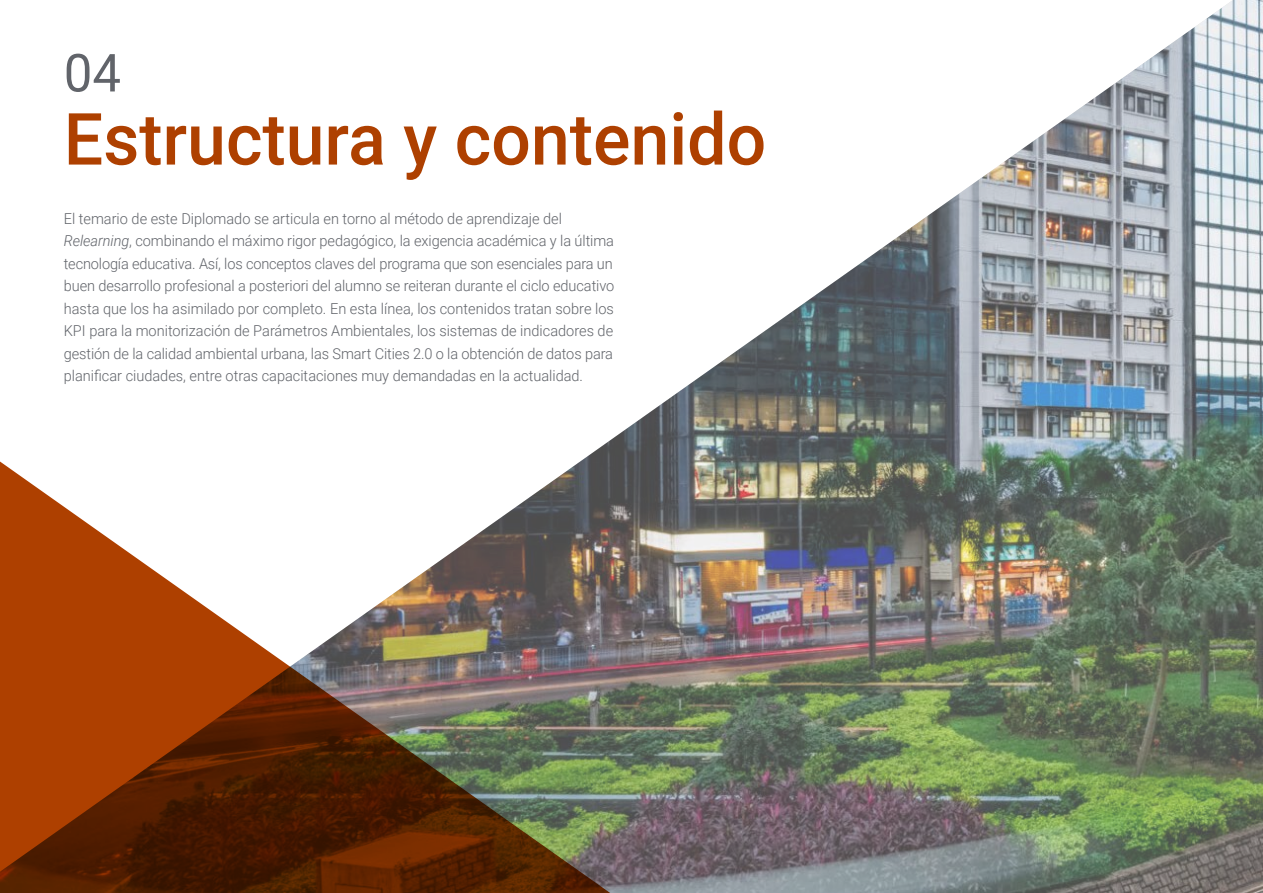
<style>
.page{position:relative;width:1263px;height:893px;background:#fff}
.page>*{position:absolute;margin:0;border:0;box-sizing:border-box;transform-origin:0 0}
.t1{font:500 72px "Roboto";color:#ae4000}
.t2{font:52.5px "Roboto";color:#61646a}
.t3{font:300 15px/22.5px "Roboto";letter-spacing:-.005em;color:#61646a}
.s1{font-style:italic}
</style>
<div class="page">
<img style="left:602px;top:0;width:661px;height:893px">
<svg style="left:0;top:446px;width:640px;height:447px"></svg>
<h2 class="t2" style="left:64px;top:36px;width:59px">04</h2>
<h1 class="t1" style="left:64px;top:89px;width:704px">Estructura y contenido</h1>
<p class="t3" style="left:64px;top:207px;width:552px">El temario de este Diplomado se articula en torno al método de aprendizaje del <span class="s1">Relearning</span>, combinando el máximo rigor pedagógico, la exigencia académica y la última tecnología educativa. Así, los conceptos claves del programa que son esenciales para un buen desarrollo profesional a posteriori del alumno se reiteran durante el ciclo educativo hasta que los ha asimilado por completo. En esta línea, los contenidos tratan sobre los KPI para la monitorización de Parámetros Ambientales, los sistemas de indicadores de gestión de la calidad ambiental urbana, las Smart Cities 2.0 o la obtención de datos para planificar ciudades, entre otras capacitaciones muy demandadas en la actualidad.</p>
</div>
